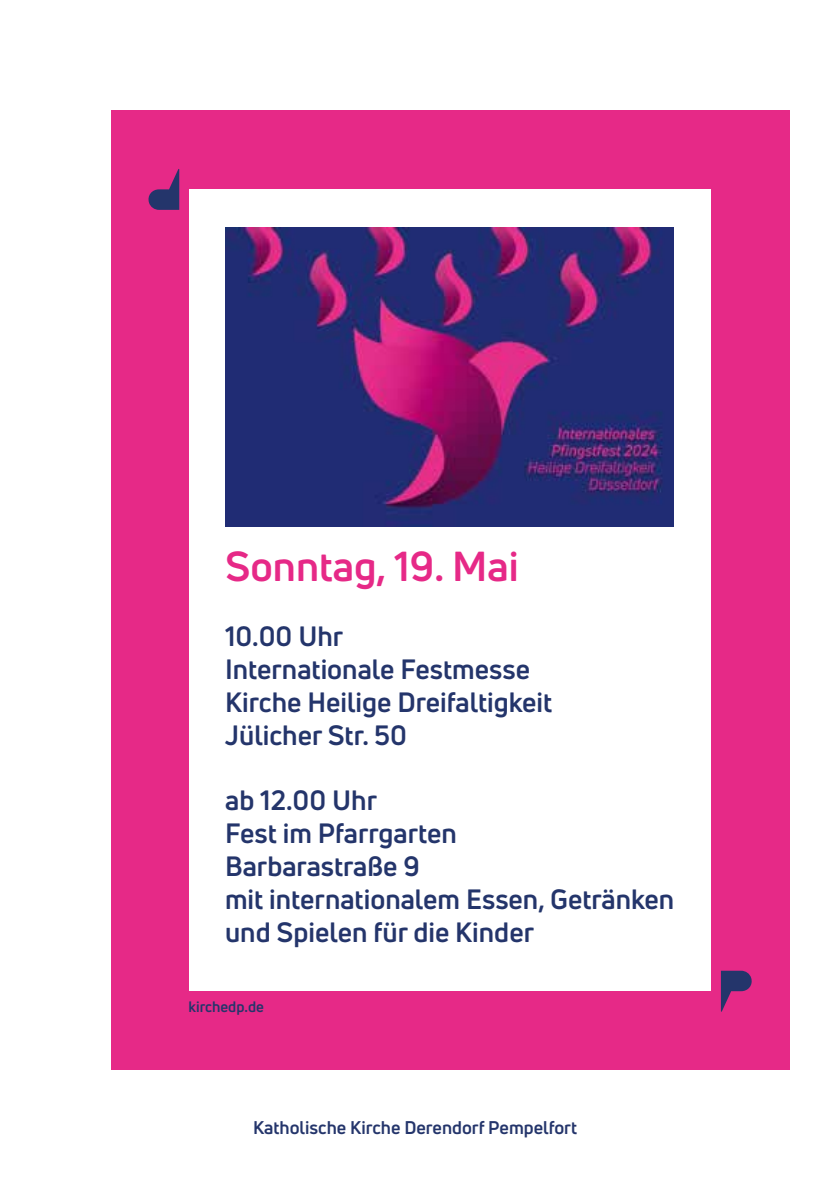
<style>
.page{position:relative;width:840px;height:1191px;background:#fff}
.page>*{position:absolute;margin:0;border:0;box-sizing:border-box;transform-origin:0 0}
.t1{font:700 41px "Uni Neue";color:#e62987}
.t2{font:700 27.4px/32.8px "Uni Neue";color:#24356b}
.t3{font:700 18px "Uni Neue";color:#24356b}
.t4{font:700 14.8px "Uni Neue";color:#24356b}
</style>
<div class="page">
<div style="left:111px;top:111px;width:678px;height:959px;background:#e62987"></div>
<div style="left:189px;top:189px;width:521px;height:802px;background:#fff"></div>
<svg style="left:720px;top:970px;width:32px;height:42px"></svg>
<svg style="left:148px;top:169px;width:31px;height:41px"></svg>
<img style="left:225px;top:227px;width:448px;height:299px">
<h1 class="t1" style="left:225px;top:540px;width:295px">Sonntag, 19. Mai</h1>
<p class="t2" style="left:225px;top:619px;width:328px">10.00 Uhr<br>Internationale Festmesse<br>Kirche Heilige Dreifaltigkeit<br>Jülicher Str. 50</p>
<p class="t2" style="left:225px;top:784px;width:450px">ab 12.00 Uhr<br>Fest im Pfarrgarten<br>Barbarastraße 9<br>mit internationalem Essen, Getränken und Spielen für die Kinder</p>
<p class="t4" style="left:188px;top:997px;width:77px">kirchedp.de</p>
<p class="t3" style="left:253px;top:1116px;width:325px">Katholische Kirche Derendorf Pempelfort</p>
</div>
